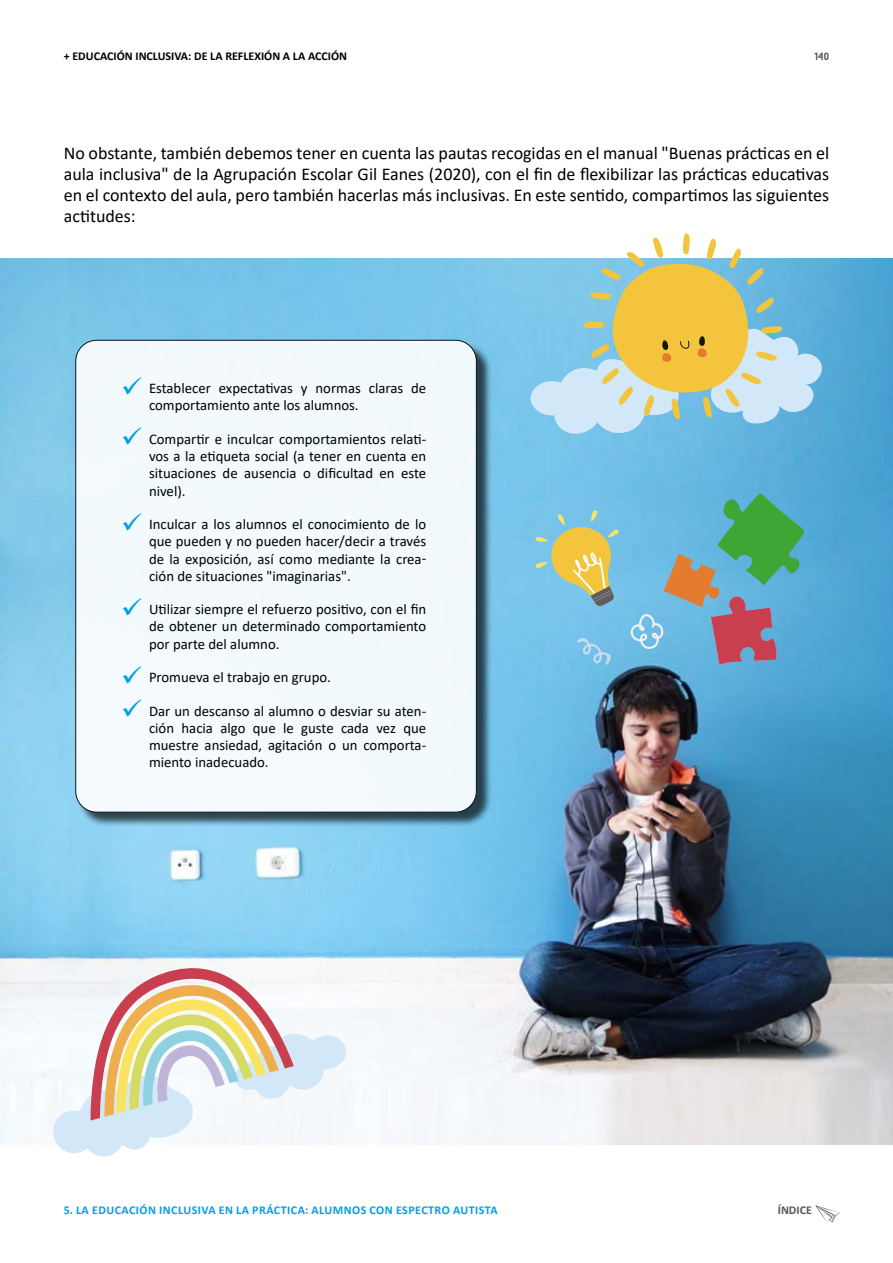
<style>
.page{position:relative;width:893px;height:1263px;background:#fff}
.page>*{position:absolute;margin:0;border:0;box-sizing:border-box;transform-origin:0 0}
.t1{font:18px/21px "Calibri";color:#000;text-align:justify}
.t2{font:14.7px/17.2px "Calibri";color:#000;text-align:justify}
.t3{font:700 12px "Calibri";letter-spacing:.04em;color:#009fe3}
.t4{font:700 12px "Calibri";color:#000}
.t5{font:700 12px "Calibri";color:#575756}
.t6{font:700 10.5px "Baron Neue";color:#5a5a59}
</style>
<div class="page">
<svg style="left:816px;top:1205px;width:24px;height:17px"></svg>
<img style="left:0;top:259px;width:893px;height:885px">
<div style="left:77px;top:342px;width:415px;height:485px;background:#000;opacity:.75"></div>
<div style="left:76px;top:340px;width:400px;height:472px;background:#f3fafd;border-radius:21px"></div>
<svg style="left:530px;top:233px;width:294px;height:202px;background:#b9d0bd"></svg>
<svg style="left:50px;top:967px;width:297px;height:190px"></svg>
<svg style="left:535px;top:510px;width:84px;height:97px;background:#a8c3a7"></svg>
<svg style="left:577px;top:638px;width:34px;height:27px"></svg>
<svg style="left:631px;top:493px;width:173px;height:172px;background:#71a5af"></svg>
<p class="t4" style="left:64px;top:48px;width:285px">+ EDUCACIÓN INCLUSIVA: DE LA REFLEXIÓN A LA ACCIÓN</p>
<p class="t6" style="left:815px;top:50px;width:16px">140</p>
<p class="t1" style="left:64px;top:142px;width:767px">No obstante, también debemos tener en cuenta las pautas recogidas en el manual "Buenas prácticas en el aula inclusiva" de la Agrupación Escolar Gil Eanes (2020), con el fin de flexibilizar las prácticas educativas en el contexto del aula, pero también hacerlas más inclusivas. En este sentido, compartimos las siguientes actitudes:</p>
<p class="t2" style="left:149px;top:379px;width:279px">Establecer expectativas y normas claras de comportamiento ante los alumnos.</p>
<p class="t2" style="left:149px;top:430px;width:279px">Compartir e inculcar comportamientos relati&shy;vos a la etiqueta social (a tener en cuenta en situaciones de ausencia o dificultad en este nivel).</p>
<p class="t2" style="left:149px;top:515px;width:279px">Inculcar a los alumnos el conocimiento de lo que pueden y no pueden hacer/decir a través de la exposición, así como mediante la crea&shy;ción de situaciones "imaginarias".</p>
<p class="t2" style="left:149px;top:600px;width:279px">Utilizar siempre el refuerzo positivo, con el fin de obtener un determinado comportamiento por parte del alumno.</p>
<p class="t2" style="left:149px;top:668px;width:183px">Promueva el trabajo en grupo.</p>
<p class="t2" style="left:149px;top:702px;width:279px">Dar un descanso al alumno o desviar su aten&shy;ción hacia algo que le guste cada vez que muestre ansiedad, agitación o un comporta&shy;miento inadecuado.</p>
<p class="t3" style="left:64px;top:1202px;width:435px">5. LA EDUCACIÓN INCLUSIVA EN LA PRÁCTICA: ALUMNOS CON ESPECTRO AUTISTA</p>
<p class="t5" style="left:778px;top:1202px;width:36px">ÍNDICE</p>
</div>
